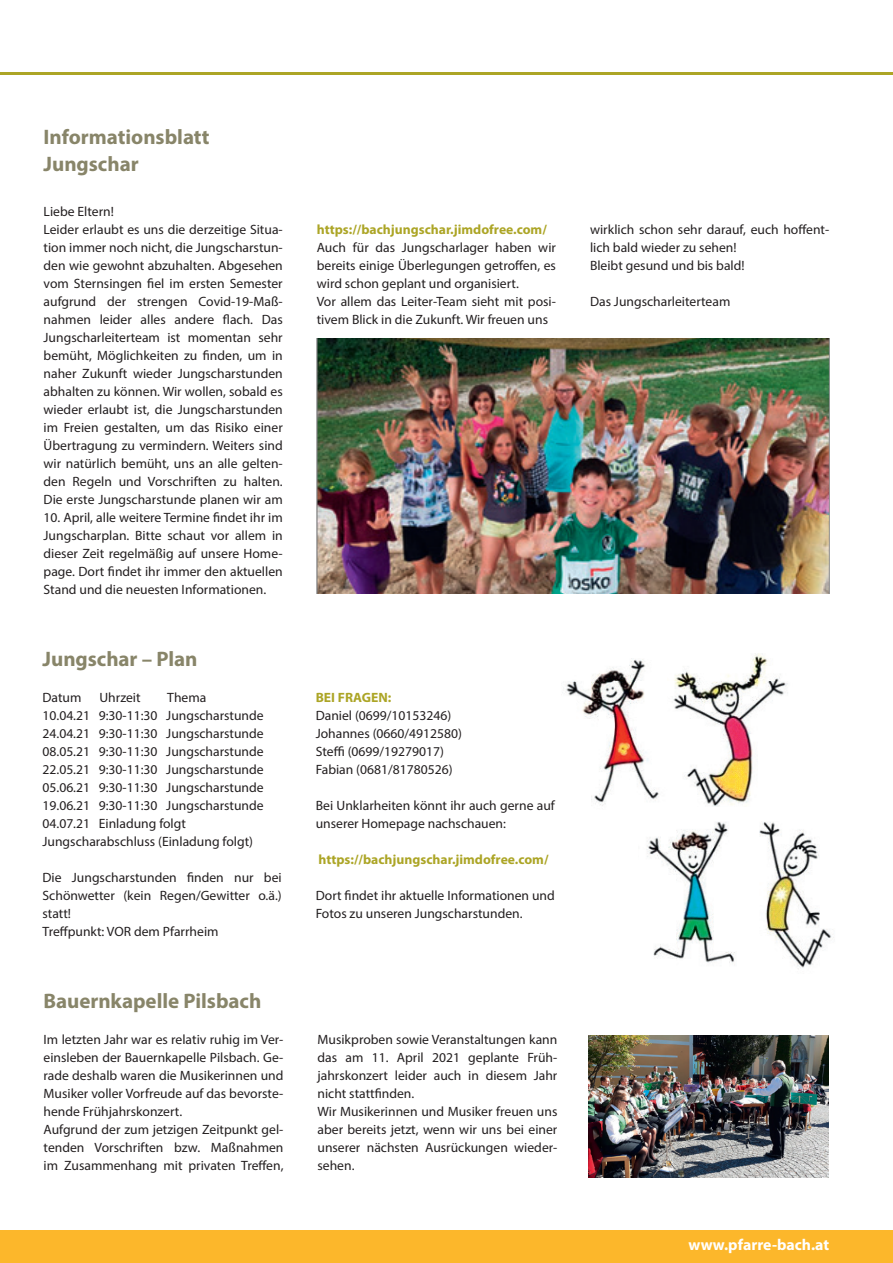
<style>
.page{position:relative;width:893px;height:1263px;background:#fff}
.page>*{position:absolute;margin:0;border:0;box-sizing:border-box;transform-origin:0 0}
.t1{font:700 21px/27px "Myriad Pro";color:#888569}
.t2{font:700 15.75px "Myriad Pro";color:#fff}
.t3{font:13.5px/18px "Myriad Pro";color:#231f20}
.t4{font:700 13.5px "Myriad Pro";color:#aca526}
</style>
<div class="page">
<div style="left:0;top:1230px;width:893px;height:33px;background:#fcb72b"></div>
<hr style="left:0;top:72px;width:893px;height:3px;background:#aca526">
<img style="left:316px;top:338px;width:513px;height:255px">
<img style="left:566px;top:654px;width:222px;height:153px">
<img style="left:646px;top:822px;width:188px;height:147px">
<img style="left:589px;top:1035px;width:240px;height:142px">
<h1 class="t1" style="left:44px;top:123px;width:167px">Informationsblatt<br>Jungschar</h1>
<p class="t3" style="left:44px;top:202px;width:241px">Liebe Eltern!<br>Leider erlaubt es uns die derzeitige Situa&shy;tion immer noch nicht, die Jungscharstun&shy;den wie gewohnt abzuhalten. Abgesehen vom Sternsingen fiel im ersten Semester aufgrund der strengen Covid-19-Maß&shy;nahmen leider alles andere flach. Das Jungscharleiterteam ist momentan sehr bemüht, Möglichkeiten zu finden, um in naher Zukunft wieder Jungscharstunden abhalten zu können. Wir wollen, sobald es wieder erlaubt ist, die Jungscharstunden im Freien gestalten, um das Risiko einer Übertragung zu vermindern. Weiters sind wir natürlich bemüht, uns an alle gelten&shy;den Regeln und Vorschriften zu halten.<br>Die erste Jungscharstunde planen wir am</p>
<p class="t3" style="left:44px;top:508px;width:241px;text-align:justify">10. April, alle weitere Termine findet ihr im Jungscharplan. Bitte schaut vor allem in dieser Zeit regelmäßig auf unsere Home&shy;page. Dort findet ihr immer den aktuellen Stand und die neuesten Informationen.</p>
<h1 class="t1" style="left:43px;top:645px;width:157px">Jungschar – Plan</h1>
<p class="t3" style="left:43px;top:688px;width:40px">Datum</p>
<p class="t3" style="left:99px;top:688px;width:43px">Uhrzeit</p>
<p class="t3" style="left:43px;top:688px;width:223px;text-indent:125px">Thema<br>10.04.21 9:30-11:30 Jungscharstunde 24.04.21 9:30-11:30 Jungscharstunde 08.05.21 9:30-11:30 Jungscharstunde 22.05.21 9:30-11:30 Jungscharstunde 05.06.21 9:30-11:30 Jungscharstunde 19.06.21 9:30-11:30 Jungscharstunde 04.07.21 Einladung folgt Jungscharabschluss (Einladung folgt)</p>
<p class="t3" style="left:43px;top:868px;width:241px">Die Jungscharstunden finden nur bei<br>Schönwetter (kein Regen/Gewitter o.ä.) statt!<br>Treffpunkt: VOR dem Pfarrheim</p>
<p class="t4" style="left:317px;top:221px;width:232px">https://bachjungschar.jimdofree.com/</p>
<p class="t3" style="left:317px;top:238px;width:241px">Auch für das Jungscharlager haben wir bereits einige Überlegungen getroffen, es wird schon geplant und organisiert.<br>Vor allem das Leiter-Team sieht mit posi&shy;tivem Blick in die Zukunft. Wir freuen uns</p>
<p class="t4" style="left:316px;top:689px;width:77px">BEI FRAGEN:</p>
<p class="t3" style="left:316px;top:706px;width:148px">Daniel (0699/10153246)<br>Johannes (0660/4912580)<br>Steffi (0699/19279017)<br>Fabian (0681/81780526)</p>
<p class="t3" style="left:316px;top:796px;width:241px">Bei Unklarheiten könnt ihr auch gerne auf unserer Homepage nachschauen:</p>
<p class="t4" style="left:318px;top:851px;width:232px">https://bachjungschar.jimdofree.com/</p>
<p class="t3" style="left:316px;top:886px;width:241px">Dort findet ihr aktuelle Informationen und<br>Fotos zu unseren Jungscharstunden.</p>
<h1 class="t1" style="left:44px;top:987px;width:219px">Bauernkapelle Pilsbach</h1>
<p class="t3" style="left:44px;top:1030px;width:241px">Im letzten Jahr war es relativ ruhig im Ver&shy;einsleben der Bauernkapelle Pilsbach. Ge&shy;rade deshalb waren die Musikerinnen und Musiker voller Vorfreude auf das bevorste&shy;hende Frühjahrskonzert.<br>Aufgrund der zum jetzigen Zeitpunkt gel&shy;tenden Vorschriften bzw. Maßnahmen im Zusammenhang mit privaten Treffen,</p>
<p class="t3" style="left:317px;top:1030px;width:241px">Musikproben sowie Veranstaltungen kann das am 11. April 2021 geplante Früh&shy;jahrskonzert leider auch in diesem Jahr nicht stattfinden.<br>Wir Musikerinnen und Musiker freuen uns aber bereits jetzt, wenn wir uns bei einer unserer nächsten Ausrückungen wieder&shy;sehen.</p>
<p class="t3" style="left:590px;top:220px;width:241px">wirklich schon sehr darauf, euch hoffent&shy;lich bald wieder zu sehen!<br>Bleibt gesund und bis bald!</p>
<p class="t3" style="left:590px;top:292px;width:142px">Das Jungscharleiterteam</p>
<p class="t2" style="left:688px;top:1235px;width:142px">www.pfarre-bach.at</p>
</div>
